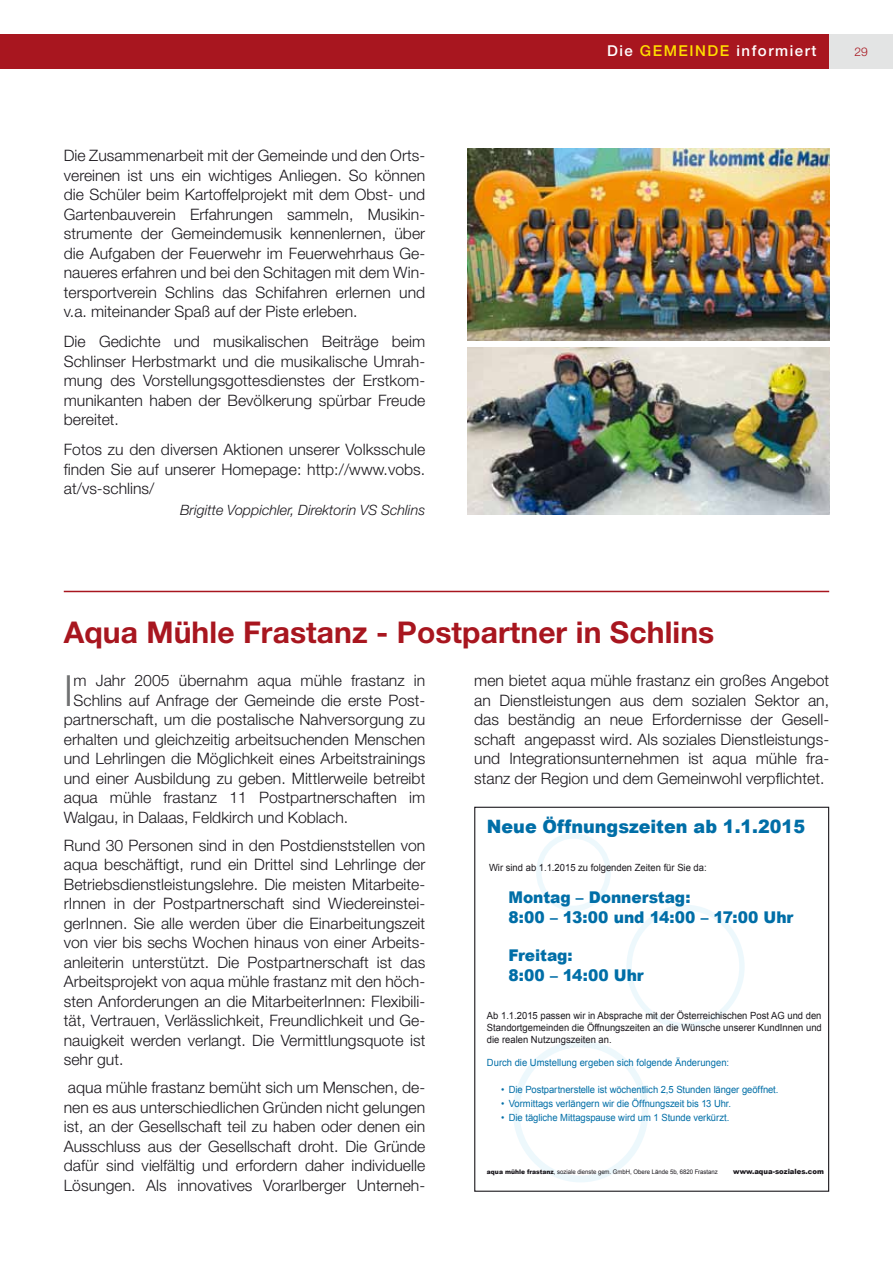
<style>
.page{position:relative;width:893px;height:1263px;background:#fff}
.page>*{position:absolute;margin:0;border:0;box-sizing:border-box;transform-origin:0 0}
.t1{font:300 43.05px "Helvetica Neue LT";color:#707172}
.t2{font:700 30px "Helvetica Neue LT";letter-spacing:.005em;color:#a8161f}
.t3{font:900 18.45px "Arial";color:#006ea7;scale:.95 1}
.t4{font:17.1px "Verdana";color:#1a171c;scale:.95 1}
.t5{font:900 16.2px/19.4px "Arial";color:#006ea7;scale:.95 1}
.t6{font:300 15.75px/19.5px "Helvetica Neue LT";letter-spacing:.005em;color:#1a171c;text-align:justify}
.t7{font:500 15px "Helvetica Neue LT";color:#fd0}
.t8{font:500 15px "Helvetica Neue LT";letter-spacing:.1em;color:#fff}
.t9{font:italic 300 14.25px "Helvetica Neue LT";letter-spacing:.005em;color:#1a171c}
.t10{font:300 12px "Helvetica Neue LT";color:#a8161f}
.t11{font:9.9px "Arial";letter-spacing:-.005em;color:#006ea7;scale:.95 1}
.t12{font:9.9px/11.9px "Arial";color:#1a171c;text-align:justify;scale:.95 1}
.t13{font:900 7.2px "Arial";color:#1a171c;scale:.95 1}
.t14{font:6.9px "Verdana";color:#1a171c;scale:.95 1}
.t15{font:6.3px "Arial";letter-spacing:-.005em;color:#1a171c;scale:.95 1}
.s1{color:#fff}
.s2{font-weight:900}
</style>
<div class="page">
<div style="left:0;top:34px;width:829px;height:34px;background:#a8161f"></div>
<div style="left:829px;top:34px;width:64px;height:34px;background:#e3e4e4"></div>
<img style="left:468px;top:149px;width:361px;height:191px">
<img style="left:468px;top:348px;width:361px;height:166px">
<hr style="left:64px;top:591px;width:765px;height:1px;background:#a8161f">
<div style="left:513px;top:1040px;width:135px;height:142px;border:7px solid #e6f5fc;border-radius:50%"></div>
<div style="left:626px;top:905px;width:119px;height:124px;border:6px solid #e6f5fc;border-radius:50%"></div>
<div style="left:536px;top:833px;width:75px;height:78px;border:6px solid #e6f5fc;border-radius:50%"></div>
<div style="left:474px;top:807px;width:355px;height:385px;border:1px solid #1a171c"></div>
<p class="t6" style="left:64px;top:146px;width:363px">Die Zusammenarbeit mit der Gemeinde und den Orts&shy;vereinen ist uns ein wichtiges Anliegen. So können die Schüler beim Kartoffelprojekt mit dem Obst- und Gartenbauverein Erfahrungen sammeln, Musikin&shy;strumente der Gemeindemusik kennenlernen, über die Aufgaben der Feuerwehr im Feuerwehrhaus Ge&shy;naueres erfahren und bei den Schitagen mit dem Win&shy;tersportverein Schlins das Schifahren erlernen und v.a. miteinander Spaß auf der Piste erleben.</p>
<p class="t6" style="left:64px;top:332px;width:363px">Die Gedichte und musikalischen Beiträge beim Schlinser Herbstmarkt und die musikalische Umrah&shy;mung des Vorstellungsgottesdienstes der Erstkom&shy;munikanten haben der Bevölkerung spürbar Freude bereitet.</p>
<p class="t6" style="left:64px;top:440px;width:363px">Fotos zu den diversen Aktionen unserer Volksschule finden Sie auf unserer Homepage: http://www.vobs. at/vs-schlins/</p>
<p class="t9" style="left:180px;top:501px;width:247px">Brigitte Voppichler, Direktorin VS Schlins</p>
<p class="t7" style="left:607px;top:42px;width:58px"><span class="s1">Die</span> Gemeinde</p>
<p class="t8" style="left:736px;top:42px;width:81px">informiert</p>
<p class="t10" style="left:854px;top:45px;width:15px">29</p>
<h2 class="t2" style="left:64px;top:614px;width:652px">Aqua Mühle Frastanz - Postpartner in Schlins</h2>
<h1 class="t1" style="left:64px;top:664px;width:11px">I</h1>
<p class="t6" style="left:73px;top:671px;width:353px">m Jahr 2005 übernahm aqua mühle frastanz in</p>
<p class="t6" style="left:73px;top:690px;width:353px">Schlins auf Anfrage der Gemeinde die erste Post-</p>
<p class="t6" style="left:64px;top:710px;width:363px">partnerschaft, um die postalische Nahversorgung zu</p>
<p class="t6" style="left:64px;top:729px;width:363px">erhalten und gleichzeitig arbeitsuchenden Menschen</p>
<p class="t6" style="left:64px;top:749px;width:363px">und Lehrlingen die Möglichkeit eines Arbeitstrainings</p>
<p class="t6" style="left:64px;top:768px;width:363px">und einer Ausbildung zu geben. Mittlerweile betreibt</p>
<p class="t6" style="left:64px;top:788px;width:363px">aqua mühle frastanz 11 Postpartnerschaften im</p>
<p class="t6" style="left:64px;top:807px;width:286px">Walgau, in Dalaas, Feldkirch und Koblach.</p>
<p class="t6" style="left:64px;top:835px;width:363px">Rund 30 Personen sind in den Postdienststellen von aqua beschäftigt, rund ein Drittel sind Lehrlinge der Betriebsdienstleistungslehre. Die meisten Mitarbeite&shy;rInnen in der Postpartnerschaft sind Wiedereinstei&shy;gerInnen. Sie alle werden über die Einarbeitungszeit von vier bis sechs Wochen hinaus von einer Arbeits&shy;anleiterin unterstützt. Die Postpartnerschaft ist das Arbeitsprojekt von aqua mühle frastanz mit den höch&shy;sten Anforderungen an die MitarbeiterInnen: Flexibili&shy;tät, Vertrauen, Verlässlichkeit, Freundlichkeit und Ge&shy;nauigkeit werden verlangt. Die Vermittlungsquote ist sehr gut.</p>
<p class="t6" style="left:64px;top:1078px;width:363px">aqua mühle frastanz bemüht sich um Menschen, de&shy;nen es aus unterschiedlichen Gründen nicht gelungen ist, an der Gesellschaft teil zu haben oder denen ein Ausschluss aus der Gesellschaft droht. Die Gründe dafür sind vielfältig und erfordern daher individuelle Lösungen. Als innovatives Vorarlberger Unterneh-</p>
<p class="t6" style="left:474px;top:671px;width:357px">men bietet aqua mühle frastanz ein großes Angebot an Dienstleistungen aus dem sozialen Sektor an, das beständig an neue Erfordernisse der Gesell&shy;schaft angepasst wird. Als soziales Dienstleistungs&shy;und Integrationsunternehmen ist aqua mühle fra&shy;stanz der Region und dem Gemeinwohl verpflichtet.</p>
<p class="t4" style="left:532px;top:675px;width:44px">aqua</p>
<p class="t14" style="left:541px;top:695px;width:54px">mühle frastanz</p>
<p class="t3" style="left:487px;top:813px;width:336px">Neue Öffnungszeiten ab 1.1.2015</p>
<p class="t12" style="left:489px;top:861px;width:231px">Wir sind ab 1.1.2015 zu folgenden Zeiten für Sie da:</p>
<p class="t5" style="left:508px;top:887px;width:301px">Montag – Donnerstag:<br>8:00 – 13:00 und 14:00 – 17:00 Uhr</p>
<p class="t5" style="left:508px;top:945px;width:144px">Freitag:<br>8:00 – 14:00 Uhr</p>
<p class="t12" style="left:487px;top:1009px;width:354px">Ab 1.1.2015 passen wir in Absprache mit der Österreichischen Post AG und den Standortgemeinden die Öffnungszeiten an die Wünsche unserer KundInnen und die realen Nutzungszeiten an.</p>
<p class="t11" style="left:487px;top:1056px;width:257px">Durch die Umstellung ergeben sich folgende Änderungen:</p>
<p class="t11" style="left:501px;top:1083px;width:293px">• Die Postpartnerstelle ist wöchentlich 2,5 Stunden länger geöffnet.</p>
<p class="t11" style="left:501px;top:1097px;width:243px">• Vormittags verlängern wir die Öffnungszeit bis 13 Uhr.</p>
<p class="t11" style="left:501px;top:1111px;width:242px">• Die tägliche Mittagspause wird um 1 Stunde verkürzt.</p>
<p class="t15" style="left:487px;top:1168px;width:244px"><span class="s2">aqua mühle frastanz</span>, soziale dienste gem. GmbH, Obere Lände 5b, 6820 Frastanz</p>
<p class="t13" style="left:733px;top:1166px;width:97px">www.aqua-soziales.com</p>
</div>
